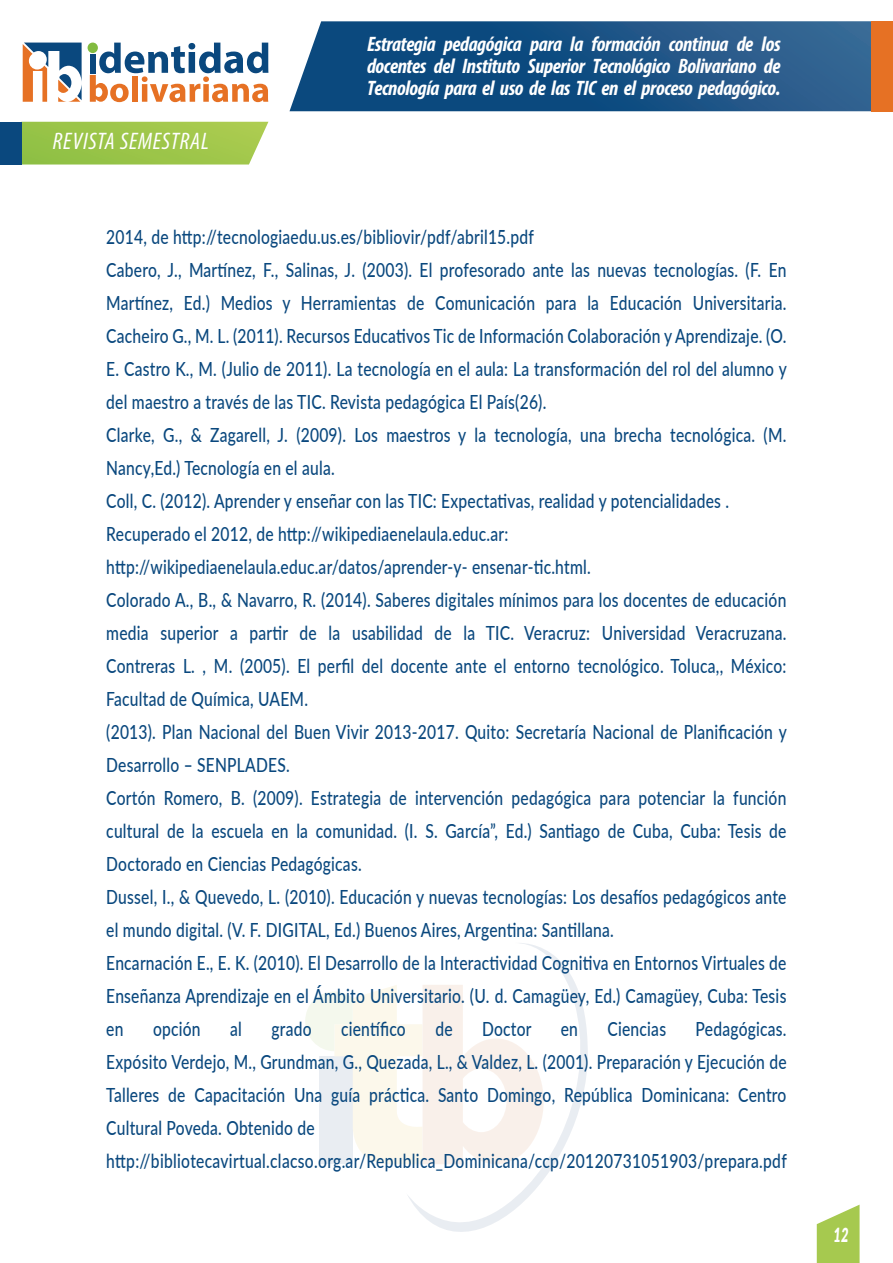
<style>
.page{position:relative;width:893px;height:1263px;background:#fff}
.page>*{position:absolute;margin:0;border:0;box-sizing:border-box;transform-origin:0 0}
.t1{font:italic condensed 24px "Myriad Pro";letter-spacing:.03em;color:#fff}
.t2{font:italic 700 condensed 21px/22.5px "Myriad Pro";letter-spacing:-.02em;color:#fff;text-align:justify}
.t3{font:500 19.5px/33px "Lato";letter-spacing:.015em;color:#0a487e;scale:.8 1}
.t4{font:italic 900 19.5px "Lato";color:#fff;scale:.66 1}
</style>
<div class="page">
<svg style="left:305px;top:985px;width:101px;height:179px"></svg>
<svg style="left:406px;top:943px;width:182px;height:289px"></svg>
<svg style="left:290px;top:21px;width:582px;height:90px;background:#205788"></svg>
<div style="left:88px;top:43px;width:10px;height:10px;background:#82bb40;border-radius:5px"></div>
<svg style="left:90px;top:43px;width:178px;height:59px"></svg>
<svg style="left:23px;top:43px;width:59px;height:59px"></svg>
<svg style="left:21px;top:122px;width:247px;height:43px;background:#a1c752"></svg>
<div style="left:0;top:122px;width:21px;height:43px;background:#0a487e"></div>
<div style="left:872px;top:21px;width:21px;height:90px;background:#e67124"></div>
<svg style="left:817px;top:1204px;width:43px;height:59px"></svg>
<p class="t1" style="left:53px;top:127px;width:158px">REVISTA SEMESTRAL</p>
<p class="t2" style="left:367px;top:32px;width:415px">Estrategia pedagógica para la formación continua de los docentes del Instituto Superior Tecnológico Bolivariano de Tecnología para el uso de las TIC en el proceso pedagógico.</p>
<p class="t3" style="left:106px;top:220px;width:852px">2014, de http://tecnologiaedu.us.es/bibliovir/pdf/abril15.pdf<br>Cabero, J., Martínez, F., Salinas, J. (2003). El profesorado ante las nuevas tecnologías. (F. En Martínez, Ed.) Medios y Herramientas de Comunicación para la Educación Universitaria.<br>Cacheiro G., M. L. (2011). Recursos Educativos Tic de Información Colaboración y Aprendizaje. (O.<br>E. Castro K., M. (Julio de 2011). La tecnología en el aula: La transformación del rol del alumno y del maestro a través de las TIC. Revista pedagógica El País(26).<br>Clarke, G., &amp; Zagarell, J. (2009). Los maestros y la tecnología, una brecha tecnológica. (M.<br>Nancy,Ed.) Tecnología en el aula.<br>Coll, C. (2012). Aprender y enseñar con las TIC: Expectativas, realidad y potencialidades .<br>Recuperado el 2012, de http://wikipediaenelaula.educ.ar: http://wikipediaenelaula.educ.ar/datos/aprender-y- ensenar-tic.html.<br>Colorado A., B., &amp; Navarro, R. (2014). Saberes digitales mínimos para los docentes de educación media superior a partir de la usabilidad de la TIC. Veracruz: Universidad Veracruzana.<br>Contreras L. , M. (2005). El perfil del docente ante el entorno tecnológico. Toluca,, México:<br>Facultad de Química, UAEM.<br>(2013). Plan Nacional del Buen Vivir 2013-2017. Quito: Secretaría Nacional de Planificación y Desarrollo – SENPLADES.<br>Cortón Romero, B. (2009). Estrategia de intervención pedagógica para potenciar la función cultural de la escuela en la comunidad. (I. S. García”, Ed.) Santiago de Cuba, Cuba: Tesis de Doctorado en Ciencias Pedagógicas.<br>Dussel, I., &amp; Quevedo, L. (2010). Educación y nuevas tecnologías: Los desafíos pedagógicos ante el mundo digital. (V. F. DIGITAL, Ed.) Buenos Aires, Argentina: Santillana.<br>Encarnación E., E. K. (2010). El Desarrollo de la Interactividad Cognitiva en Entornos Virtuales de Enseñanza Aprendizaje en el Ámbito Universitario. (U. d. Camagüey, Ed.) Camagüey, Cuba: Tesis en</p>
<p class="t3" style="left:106px;top:1012px;width:852px;text-indent:589px">Pedagógicas.<br>Expósito Verdejo, M., Grundman, G., Quezada, L., &amp; Valdez, L. (2001). Preparación y Ejecución de Talleres de Capacitación Una guía práctica. Santo Domingo, República Dominicana: Centro Cultural Poveda. Obtenido de http://bibliotecavirtual.clacso.org.ar/Republica_Dominicana/ccp/20120731051903/prepara.pdf</p>
<p class="t3" style="left:153px;top:1012px;width:61px">opción</p>
<p class="t3" style="left:230px;top:1012px;width:16px">al</p>
<p class="t3" style="left:271px;top:1012px;width:52px">grado</p>
<p class="t3" style="left:341px;top:1012px;width:82px">científico</p>
<p class="t3" style="left:435px;top:1012px;width:23px">de</p>
<p class="t3" style="left:482px;top:1012px;width:63px">Doctor</p>
<p class="t3" style="left:561px;top:1012px;width:23px">en</p>
<p class="t3" style="left:607px;top:1012px;width:75px">Ciencias</p>
<p class="t4" style="left:833px;top:1220px;width:25px">12</p>
</div>
